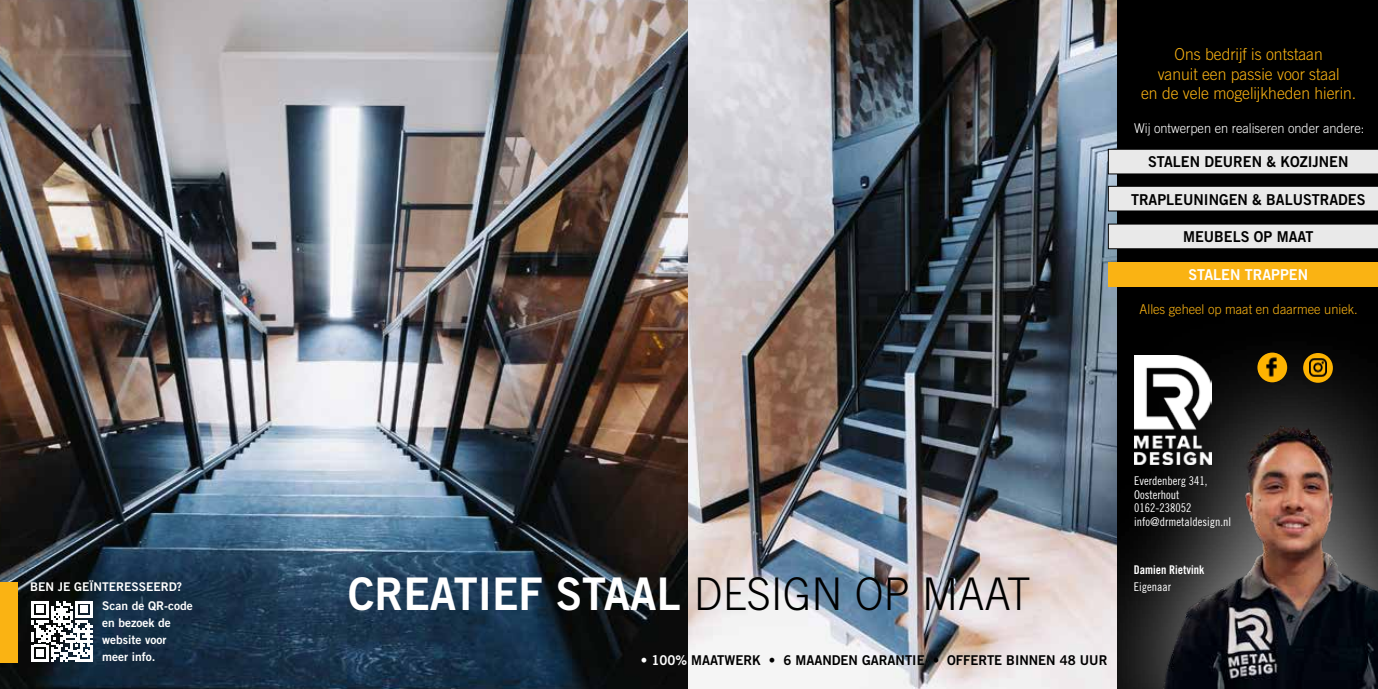
<style>
.page{position:relative;width:1378px;height:689px;background:#fff}
.page>*{position:absolute;margin:0;border:0;box-sizing:border-box;transform-origin:0 0}
.t1{font:45px "Trade Gothic LT Std Bd 2";color:#fff;scale:.96 1}
.t2{font:300 16.5px/19.5px "Trade Gothic LT Std";color:#fab313;text-align:center;scale:.95 1}
.t3{font:15px "Trade Gothic LT Std Bd 2";color:#000;scale:.96 1}
.t4{font:15px "Trade Gothic LT Std Bd 2";color:#fff;scale:.96 1}
.t5{font:13.5px "Trade Gothic LT Std Bd 2";color:#000}
.t6{font:300 13.5px "Trade Gothic LT Std";color:#fff;scale:.95 1}
.t7{font:300 13.5px "Trade Gothic LT Std";color:#fab313;scale:.95 1}
.t8{font:12px/13.5px "Trade Gothic LT Std Cn 18";color:#fff}
.t9{font:12px/17px "Trade Gothic LT Std Bd 2";color:#fff}
.t10{font:12px "Trade Gothic LT Std Bd Cn 20";color:#fff}
.s1{font-family:"Trade Gothic LT Std";font-weight:300;color:#000}
.s2{color:#fff}
</style>
<div class="page">
<img style="left:0;top:0;width:676px;height:689px">
<svg style="left:31px;top:601px;width:61px;height:61px"></svg>
<div style="left:0;top:583px;width:17px;height:80px;background:#fab313"></div>
<img style="left:676px;top:0;width:441px;height:689px">
<div style="left:1117px;top:0;width:261px;height:689px;background:#000"></div>
<div style="left:1050px;top:316px;width:328px;height:373px;background:#fff;opacity:.75"></div>
<img style="left:1148px;top:412px;width:230px;height:277px">
<div style="left:1108px;top:262px;width:270px;height:24px;background:#fab313"></div>
<svg style="left:1108px;top:149px;width:270px;height:25px;background:#dbdbdb"></svg>
<svg style="left:1108px;top:186px;width:270px;height:25px;background:#dbdbdb"></svg>
<svg style="left:1108px;top:224px;width:270px;height:25px;background:#dbdbdb"></svg>
<img style="left:1257px;top:352px;width:30px;height:30px;border-radius:15px">
<img style="left:1303px;top:353px;width:30px;height:30px;border-radius:15px">
<p class="t9" style="left:30px;top:578px;width:153px">BEN JE GEÏNTERESSEERD?</p>
<p class="t9" style="left:102px;top:597px;width:92px">Scan de QR-code en bezoek de website voor meer info.</p>
<p class="t2" style="left:1141px;top:45px;width:228px">Ons bedrijf is ontstaan<br>vanuit een passie voor staal<br>en de vele mogelijkheden hierin.</p>
<p class="t6" style="left:1134px;top:121px;width:244px">Wij ontwerpen en realiseren onder andere:</p>
<p class="t3" style="left:1148px;top:153px;width:210px">STALEN DEUREN &amp; KOZIJNEN</p>
<p class="t3" style="left:1131px;top:190px;width:246px">TRAPLEUNINGEN &amp; BALUSTRADES</p>
<p class="t3" style="left:1183px;top:228px;width:137px">MEUBELS OP MAAT</p>
<p class="t4" style="left:1188px;top:265px;width:126px">STALEN TRAPPEN</p>
<p class="t7" style="left:1139px;top:301px;width:231px">Alles geheel op maat en daarmee uniek.</p>
<h1 class="t1" style="left:348px;top:566px;width:712px">CREATIEF STAAL <span class="s1">DESIGN OP MAAT</span></h1>
<p class="t5" style="left:641px;top:651px;width:468px"><span class="s2">• 100%</span> MAATWERK • 6 MAANDEN GARANTIE • OFFERTE BINNEN 48 UUR</p>
<p class="t8" style="left:1134px;top:474px;width:98px">Everdenberg 341,<br>Oosterhout<br>0162-238052 info@drmetaldesign.nl</p>
<p class="t10" style="left:1134px;top:563px;width:72px">Damien Rietvink</p>
<p class="t8" style="left:1134px;top:580px;width:39px">Eigenaar</p>
</div>
